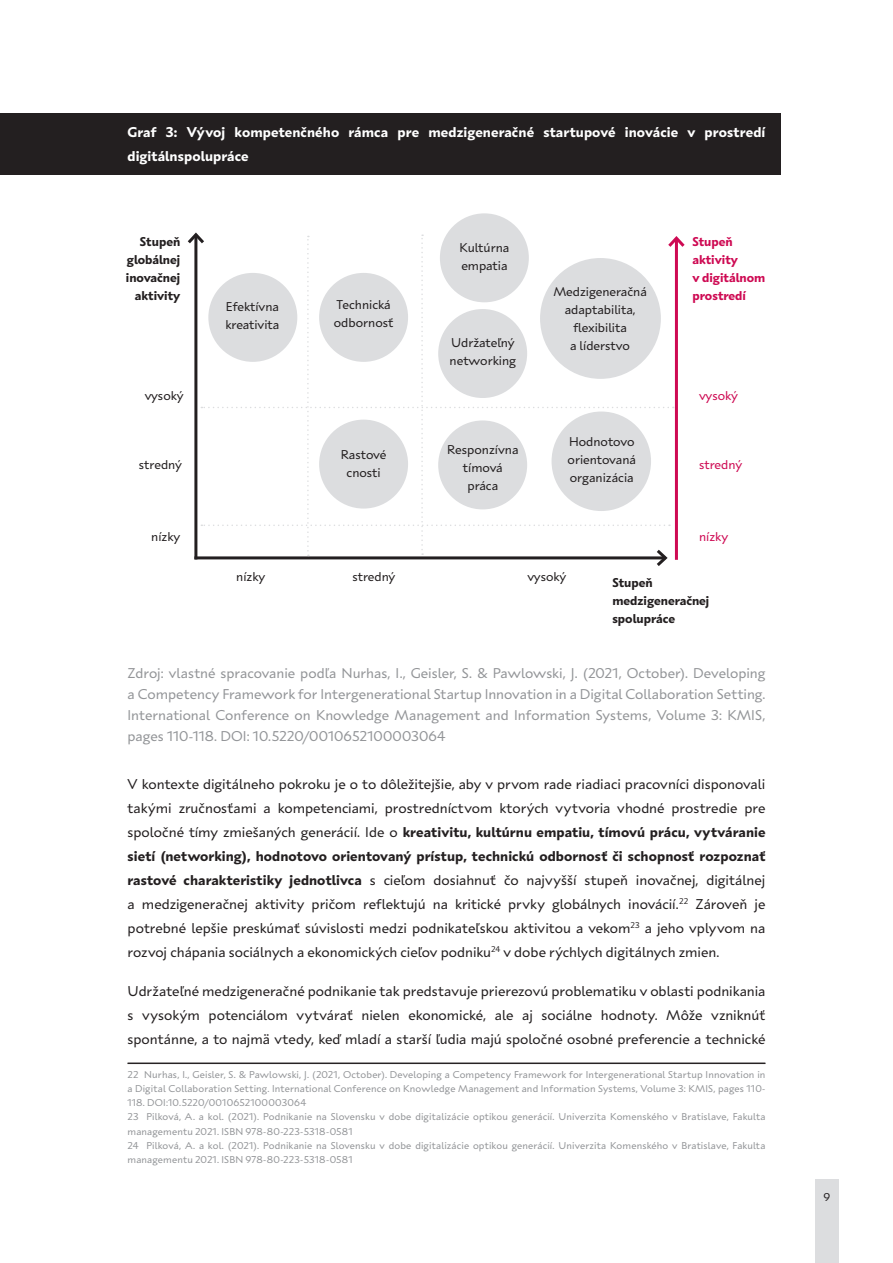
<style>
.page{position:relative;width:893px;height:1263px;background:#fff}
.page>*{position:absolute;margin:0;border:0;box-sizing:border-box;transform-origin:0 0}
.t1{font:15px/24px "UK Sans";color:#231f20;text-align:justify}
.t2{font:15px/21px "UK Sans";color:#939598;text-align:justify}
.t3{font:700 15px/24px "UK Sans";letter-spacing:.01em;color:#fff}
.t4{font:13.5px/18px "UK Sans";color:#231f20}
.t5{font:700 13.5px/18px "UK Sans";color:#231f20;text-align:right}
.t6{font:700 13.5px/18px "UK Sans";color:#ce0a53}
.t7{font:13.5px "UK Sans";color:#ce0a53}
.t8{font:12px "UK Sans";color:#231f20}
.t9{font:10.5px/14.2px "UK Sans";letter-spacing:.015em;color:#939598}
.s1{font-weight:700}
</style>
<div class="page">
<div style="left:815px;top:1179px;width:24px;height:84px;background:#dcdddf"></div>
<div style="left:0;top:113px;width:780px;height:62px;background:#231f20"></div>
<hr style="left:128px;top:1063px;width:637px;height:1px;background:#231f20">
<svg style="left:187px;top:232px;width:498px;height:334px"></svg>
<div style="left:540px;top:258px;width:121px;height:121px;background:#dcdddf;border-radius:50%"></div>
<div style="left:552px;top:411px;width:99px;height:100px;background:#dcdddf;border-radius:50%"></div>
<div style="left:208px;top:273px;width:89px;height:89px;background:#dcdddf;border-radius:50%"></div>
<div style="left:319px;top:273px;width:89px;height:89px;background:#dcdddf;border-radius:50%"></div>
<div style="left:319px;top:420px;width:89px;height:89px;background:#dcdddf;border-radius:50%"></div>
<div style="left:440px;top:213px;width:89px;height:89px;background:#dcdddf;border-radius:50%"></div>
<div style="left:438px;top:309px;width:89px;height:89px;background:#dcdddf;border-radius:50%"></div>
<div style="left:438px;top:420px;width:89px;height:89px;background:#dcdddf;border-radius:50%"></div>
<p class="t3" style="left:128px;top:121px;width:639px">Graf 3: Vývoj kompetenčného rámca pre medzigeneračné startupové inovácie v prostredí digitálnspolupráce</p>
<p class="t5" style="left:126px;top:233px;width:56px">Stupeň globálnej inovačnej aktivity</p>
<p class="t4" style="left:225px;top:297px;width:56px">Efektívna kreativita</p>
<p class="t4" style="left:334px;top:295px;width:61px">Technická odbornosť</p>
<p class="t4" style="left:459px;top:239px;width:51px">Kultúrna empatia</p>
<p class="t4" style="left:450px;top:333px;width:68px">Udržateľný networking</p>
<p class="t4" style="left:553px;top:282px;width:95px;text-align:center">Medzigeneračná adaptabilita, flexibilita<br>a líderstvo</p>
<p class="t6" style="left:692px;top:233px;width:74px">Stupeň aktivity<br>v digitálnom prostredí</p>
<p class="t4" style="left:145px;top:386px;width:41px">vysoký</p>
<p class="t7" style="left:699px;top:387px;width:41px">vysoký</p>
<p class="t4" style="left:568px;top:433px;width:70px;text-align:justify">Hodnotovo orientovaná organizácia</p>
<p class="t4" style="left:447px;top:440px;width:73px;text-align:center">Responzívna tímová práca</p>
<p class="t4" style="left:341px;top:445px;width:47px;text-align:center">Rastové cnosti</p>
<p class="t4" style="left:139px;top:455px;width:45px">stredný</p>
<p class="t7" style="left:699px;top:457px;width:45px">stredný</p>
<p class="t4" style="left:151px;top:528px;width:31px">nízky</p>
<p class="t7" style="left:699px;top:529px;width:31px">nízky</p>
<p class="t4" style="left:236px;top:568px;width:31px">nízky</p>
<p class="t4" style="left:352px;top:568px;width:45px">stredný</p>
<p class="t4" style="left:527px;top:568px;width:41px">vysoký</p>
<p class="t5" style="left:612px;top:574px;width:99px;text-align:left">Stupeň medzigeneračnej spolupráce</p>
<p class="t2" style="left:128px;top:662px;width:639px">Zdroj: vlastné spracovanie podľa Nurhas, I., Geisler, S. &amp; Pawlowski, J. (2021, October). Developing a Competency Framework for Intergenerational Startup Innovation in a Digital Collaboration Setting.<br>International Conference on Knowledge Management and Information Systems, Volume 3: KMIS, pages 110-118. DOI: 10.5220/0010652100003064</p>
<p class="t1" style="left:128px;top:772px;width:639px">V kontexte digitálneho pokroku je o to dôležitejšie, aby v prvom rade riadiaci pracovníci disponovali takými zručnosťami a kompetenciami, prostredníctvom ktorých vytvoria vhodné prostredie pre spoločné tímy zmiešaných generácií. Ide o <span class="s1">kreativitu, kultúrnu empatiu, tímovú prácu, vytváranie sietí (networking), hodnotovo orientovaný prístup, technickú odbornosť či schopnosť rozpoznať rastové charakteristiky jednotlivca</span> s cieľom dosiahnuť čo najvyšší stupeň inovačnej, digitálnej a medzigeneračnej aktivity pričom reflektujú na kritické prvky globálnych inovácií.<sup>22</sup> Zároveň je potrebné lepšie preskúmať súvislosti medzi podnikateľskou aktivitou a vekom<sup>23</sup> a jeho vplyvom na rozvoj chápania sociálnych a ekonomických cieľov podniku<sup>24</sup> v dobe rýchlych digitálnych zmien.</p>
<p class="t1" style="left:128px;top:979px;width:639px">Udržateľné medzigeneračné podnikanie tak predstavuje prierezovú problematiku v oblasti podnikania s vysokým potenciálom vytvárať nielen ekonomické, ale aj sociálne hodnoty. Môže vzniknúť spontánne, a to najmä vtedy, keď mladí a starší ľudia majú spoločné osobné preferencie a technické</p>
<p class="t9" style="left:128px;top:1067px;width:639px">22 Nurhas, I., Geisler, S. &amp; Pawlowski, J. (2021, October). Developing a Competency Framework for Intergenerational Startup Innovation in a Digital Collaboration Setting. International Conference on Knowledge Management and Information Systems, Volume 3: KMIS, pages 110- 118. DOI:10.5220/0010652100003064<br>23 Pilková, A. a kol. (2021). Podnikanie na Slovensku v dobe digitalizácie optikou generácií. Univerzita Komenského v Bratislave, Fakulta managementu 2021. ISBN 978-80-223-5318-0581<br>24 Pilková, A. a kol. (2021). Podnikanie na Slovensku v dobe digitalizácie optikou generácií. Univerzita Komenského v Bratislave, Fakulta managementu 2021. ISBN 978-80-223-5318-0581</p>
<p class="t8" style="left:824px;top:1190px;width:8px">9</p>
</div>
